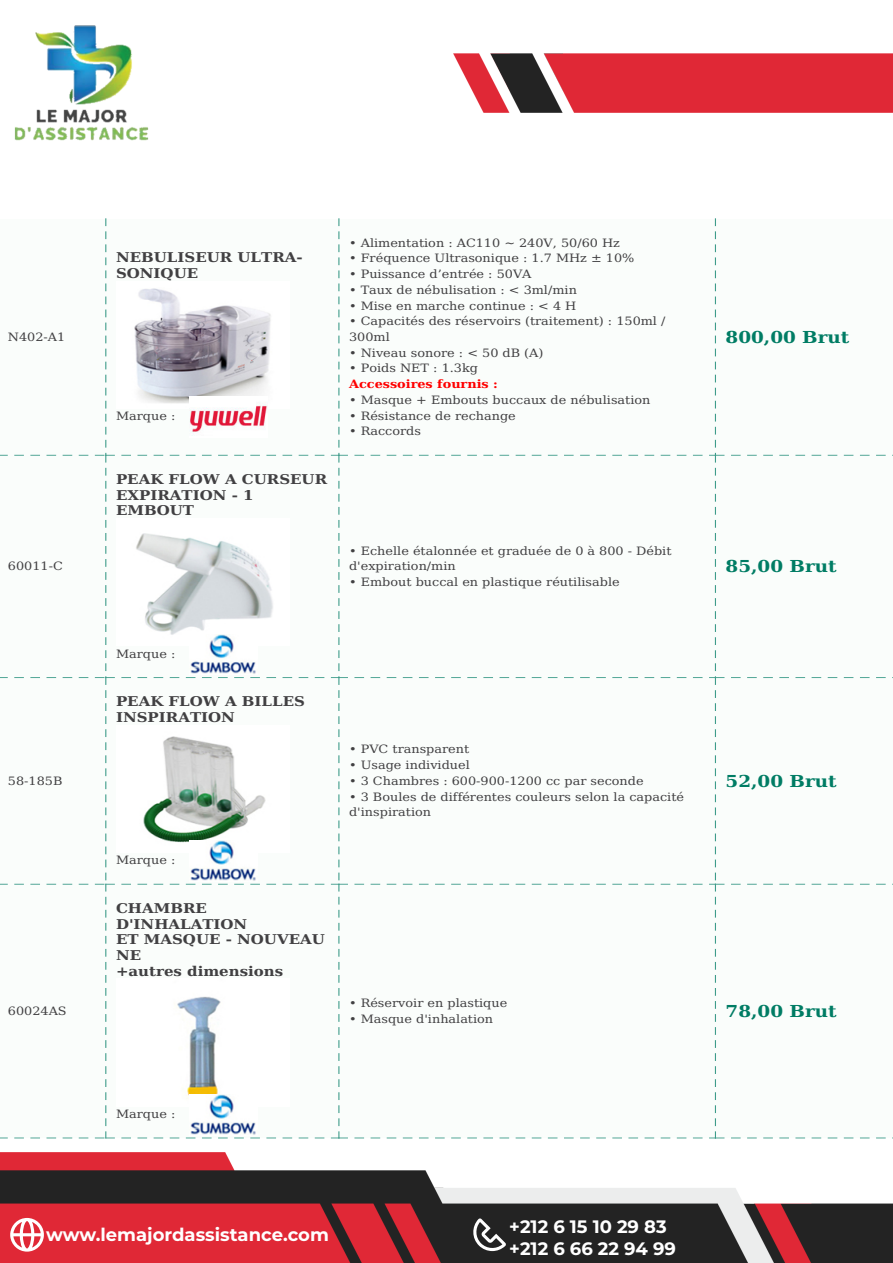
<style>
.page{position:relative;width:893px;height:1263px;background:#fff}
.page>*{position:absolute;margin:0;border:0;box-sizing:border-box;transform-origin:0 0}
.t1{font:700 18px/21.6px "Montserrat";color:#fff}
.t2{font:700 16.5px "DejaVu Serif Condensed";color:#007c64;scale:1.24 1}
.t3{font:700 13.5px/15.8px "DejaVu Serif Condensed";color:#414042;scale:1.24 1}
.t4{font:11.55px/15.8px "DejaVu Serif Condensed";color:#414042;scale:1.24 1}
.t5{font:700 11.55px "DejaVu Serif Condensed";color:#f00;scale:1.24 1}
</style>
<div class="page">
<img style="left:0;top:25px;width:893px;height:1238px">
<svg style="left:10px;top:1218px;width:34px;height:33px"></svg>
<svg style="left:471px;top:1218px;width:35px;height:33px"></svg>
<p class="t4" style="left:8px;top:329px;width:48px">N402-A1</p>
<p class="t4" style="left:8px;top:558px;width:46px">60011-C</p>
<p class="t4" style="left:8px;top:773px;width:45px">58-185B</p>
<p class="t4" style="left:8px;top:1003px;width:49px">60024AS</p>
<p class="t3" style="left:116px;top:249px;width:152px">NEBULISEUR ULTRA-<br>SONIQUE</p>
<p class="t4" style="left:116px;top:408px;width:49px">Marque :</p>
<p class="t3" style="left:116px;top:471px;width:172px">PEAK FLOW A CURSEUR<br>EXPIRATION - 1<br>EMBOUT</p>
<p class="t4" style="left:349px;top:234px;width:220px">• Alimentation : AC110 ~ 240V, 50/60 Hz</p>
<p class="t4" style="left:349px;top:250px;width:232px">• Fréquence Ultrasonique : 1.7 MHz ± 10%</p>
<p class="t4" style="left:349px;top:266px;width:149px">• Puissance d’entrée : 50VA</p>
<p class="t4" style="left:349px;top:282px;width:185px">• Taux de nébulisation : &lt; 3ml/min</p>
<p class="t4" style="left:349px;top:297px;width:185px">• Mise en marche continue : &lt; 4 H</p>
<p class="t4" style="left:349px;top:313px;width:257px">• Capacités des réservoirs (traitement) : 150ml /<br>300ml</p>
<p class="t4" style="left:349px;top:344px;width:158px">• Niveau sonore : &lt; 50 dB (A)</p>
<p class="t4" style="left:349px;top:360px;width:105px">• Poids NET : 1.3kg</p>
<p class="t5" style="left:349px;top:375px;width:122px">Accessoires fournis :</p>
<p class="t4" style="left:349px;top:392px;width:245px">• Masque + Embouts buccaux de nébulisation</p>
<p class="t4" style="left:349px;top:407px;width:136px">• Résistance de rechange</p>
<p class="t4" style="left:349px;top:423px;width:60px">• Raccords</p>
<p class="t4" style="left:349px;top:542px;width:262px">• Echelle étalonnée et graduée de 0 à 800 - Débit d'expiration/min</p>
<p class="t4" style="left:349px;top:574px;width:220px">• Embout buccal en plastique réutilisable</p>
<p class="t4" style="left:116px;top:645px;width:49px">Marque :</p>
<p class="t3" style="left:116px;top:693px;width:154px">PEAK FLOW A BILLES<br>INSPIRATION</p>
<p class="t4" style="left:116px;top:852px;width:49px">Marque :</p>
<p class="t3" style="left:116px;top:900px;width:170px">CHAMBRE<br>D'INHALATION<br>ET MASQUE - NOUVEAU<br>NE<br>+autres dimensions</p>
<p class="t4" style="left:349px;top:741px;width:98px">• PVC transparent</p>
<p class="t4" style="left:349px;top:757px;width:99px">• Usage individuel</p>
<p class="t4" style="left:349px;top:773px;width:239px">• 3 Chambres : 600-900-1200 cc par seconde</p>
<p class="t4" style="left:349px;top:788px;width:272px">• 3 Boules de différentes couleurs selon la capacité d'inspiration</p>
<p class="t4" style="left:349px;top:995px;width:129px">• Réservoir en plastique</p>
<p class="t4" style="left:349px;top:1011px;width:118px">• Masque d'inhalation</p>
<p class="t4" style="left:116px;top:1106px;width:49px">Marque :</p>
<h1 class="t1" style="left:46px;top:1223px;width:284px">www.lemajordassistance.com</h1>
<h1 class="t1" style="left:509px;top:1215px;width:168px">+212 6 15 10 29 83 +212 6 66 22 94 99</h1>
<h2 class="t2" style="left:726px;top:324px;width:101px">800,00 Brut</h2>
<h2 class="t2" style="left:726px;top:553px;width:91px">85,00 Brut</h2>
<h2 class="t2" style="left:726px;top:768px;width:91px">52,00 Brut</h2>
<h2 class="t2" style="left:726px;top:998px;width:91px">78,00 Brut</h2>
</div>
